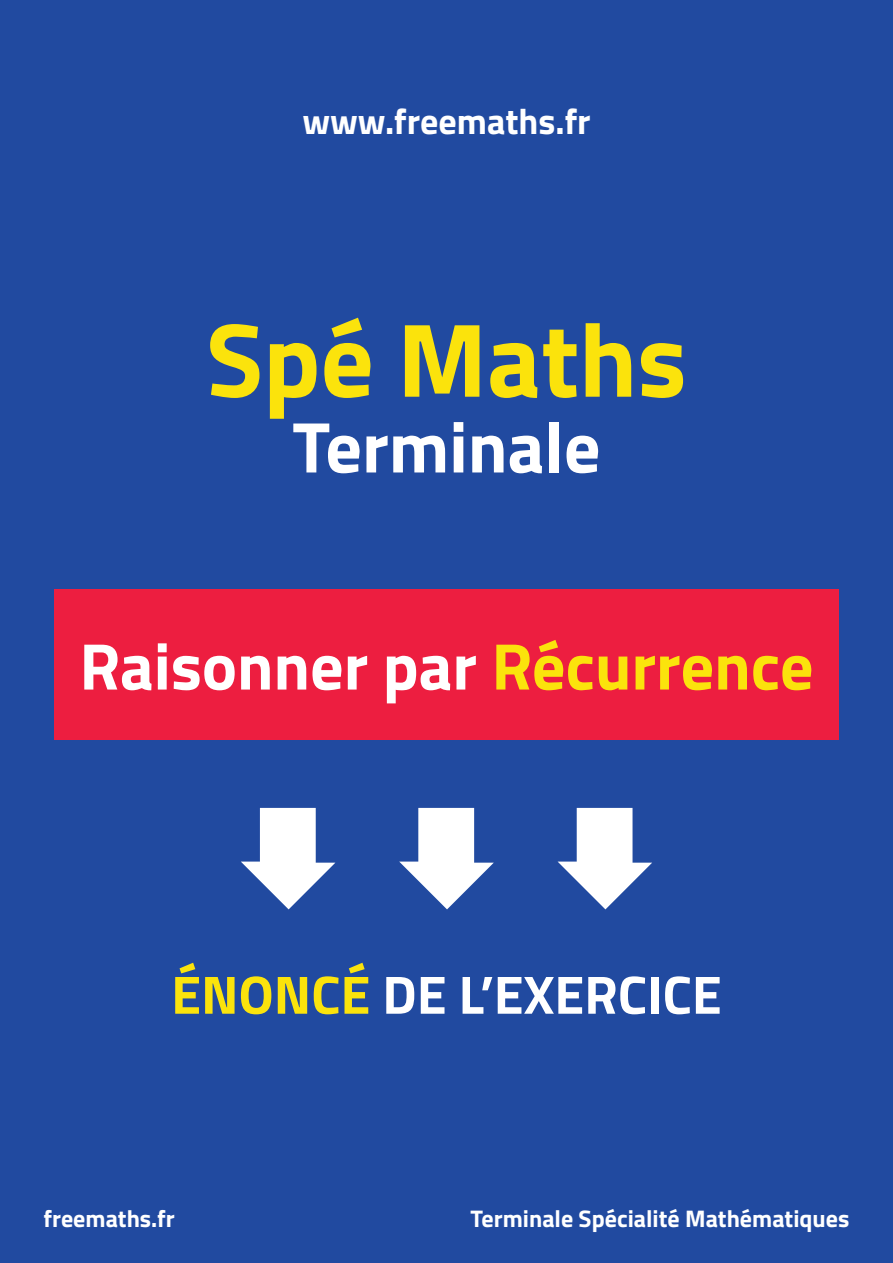
<style>
.page{position:relative;width:893px;height:1263px;background:#214aa0}
.page>*{position:absolute;margin:0;border:0;box-sizing:border-box;transform-origin:0 0}
.t1{font:700 105px "Titillium";color:#fbe30c}
.t2{font:700 72px "Titillium";color:#fff}
.t3{font:700 66px "Titillium";color:#fff}
.t4{font:700 54px "Titillium";color:#fff}
.t5{font:700 36px "Titillium";color:#fff}
.t6{font:700 24px "Titillium";color:#fff}
.s1{color:#fbe30c}
</style>
<div class="page">
<svg style="left:241px;top:808px;width:94px;height:101px"></svg>
<svg style="left:399px;top:808px;width:95px;height:101px"></svg>
<svg style="left:558px;top:808px;width:94px;height:101px"></svg>
<div style="left:54px;top:589px;width:785px;height:151px;background:#ed1e40"></div>
<h3 class="t5" style="left:302px;top:94px;width:290px">www.freemaths.fr</h3>
<h1 class="t1" style="left:206px;top:280px;width:482px">Spé Maths</h1>
<h2 class="t2" style="left:292px;top:392px;width:310px">Terminale</h2>
<p class="t3" style="left:79px;top:616px;width:736px">Raisonner par <span class="s1">Récurrence</span></p>
<h3 class="t4" style="left:171px;top:953px;width:552px"><span class="s1">ÉNONCÉ</span> DE L’EXERCICE</h3>
<p class="t6" style="left:44px;top:1200px;width:133px">freemaths.fr</p>
<p class="t6" style="left:471px;top:1200px;width:380px">Terminale Spécialité Mathématiques</p>
</div>
